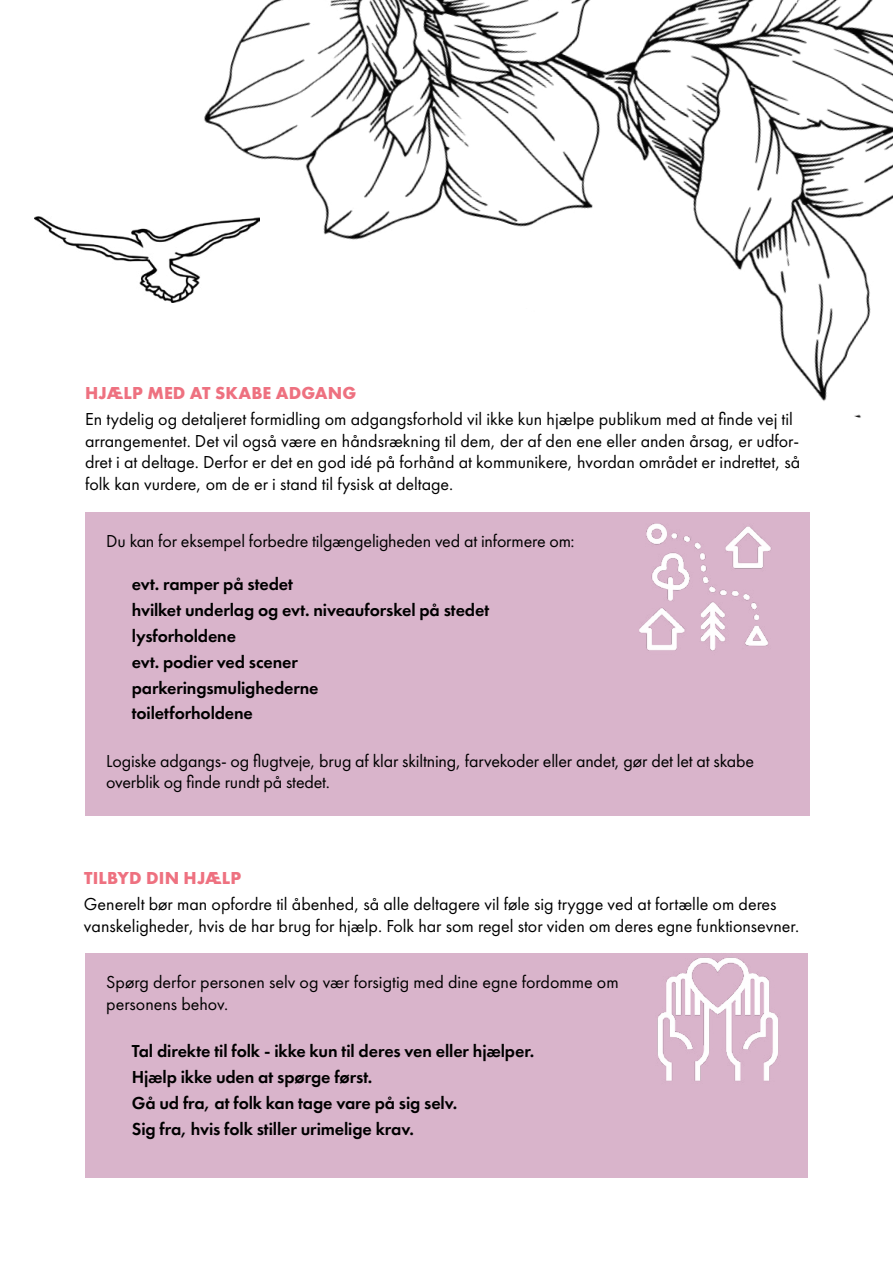
<style>
.page{position:relative;width:893px;height:1263px;background:#fff}
.page>*{position:absolute;margin:0;border:0;box-sizing:border-box;transform-origin:0 0}
.t1{font:18px/21.6px "Futura PT";color:#000}
.t2{font:600 18px/25.8px "Futura PT";letter-spacing:-.01em;color:#000}
.t3{font:700 18px "Futura PT";letter-spacing:.01em;color:#ee7180}
</style>
<div class="page">
<div style="left:85px;top:512px;width:724px;height:303px;background:#d9b4cb"></div>
<div style="left:85px;top:953px;width:723px;height:225px;background:#d9b4cb"></div>
<img style="left:640px;top:523px;width:131px;height:128px">
<img style="left:657px;top:957px;width:121px;height:124px">
<img style="left:171px;top:0;width:722px;height:418px">
<img style="left:34px;top:217px;width:226px;height:85px">
<p class="t3" style="left:85px;top:381px;width:273px">HJÆLP MED AT SKABE ADGANG</p>
<p class="t1" style="left:85px;top:408px;width:717px">En tydelig og detaljeret formidling om adgangsforhold vil ikke kun hjælpe publikum med at finde vej til arrangementet. Det vil også være en håndsrækning til dem, der af den ene eller anden årsag, er udfor&shy;dret i at deltage. Derfor er det en god idé på forhånd at kommunikere, hvordan området er indrettet, så folk kan vurdere, om de er i stand til fysisk at deltage.</p>
<p class="t1" style="left:106px;top:530px;width:470px">Du kan for eksempel forbedre tilgængeligheden ved at informere om:</p>
<p class="t2" style="left:132px;top:571px;width:359px">evt. ramper på stedet<br>hvilket underlag og evt. niveauforskel på stedet lysforholdene<br>evt. podier ved scener<br>parkeringsmulighederne<br>toiletforholdene</p>
<p class="t1" style="left:106px;top:750px;width:649px">Logiske adgangs- og flugtveje, brug af klar skiltning, farvekoder eller andet, gør det let at skabe overblik og finde rundt på stedet.</p>
<p class="t3" style="left:84px;top:866px;width:159px">TILBYD DIN HJÆLP</p>
<p class="t1" style="left:84px;top:893px;width:717px">Generelt bør man opfordre til åbenhed, så alle deltagere vil føle sig trygge ved at fortælle om deres vanskeligheder, hvis de har brug for hjælp. Folk har som regel stor viden om deres egne funktionsevner.</p>
<p class="t1" style="left:106px;top:971px;width:514px">Spørg derfor personen selv og vær forsigtig med dine egne fordomme om personens behov.</p>
<p class="t2" style="left:132px;top:1038px;width:404px">Tal direkte til folk - ikke kun til deres ven eller hjælper.<br>Hjælp ikke uden at spørge først.<br>Gå ud fra, at folk kan tage vare på sig selv.<br>Sig fra, hvis folk stiller urimelige krav.</p>
</div>
